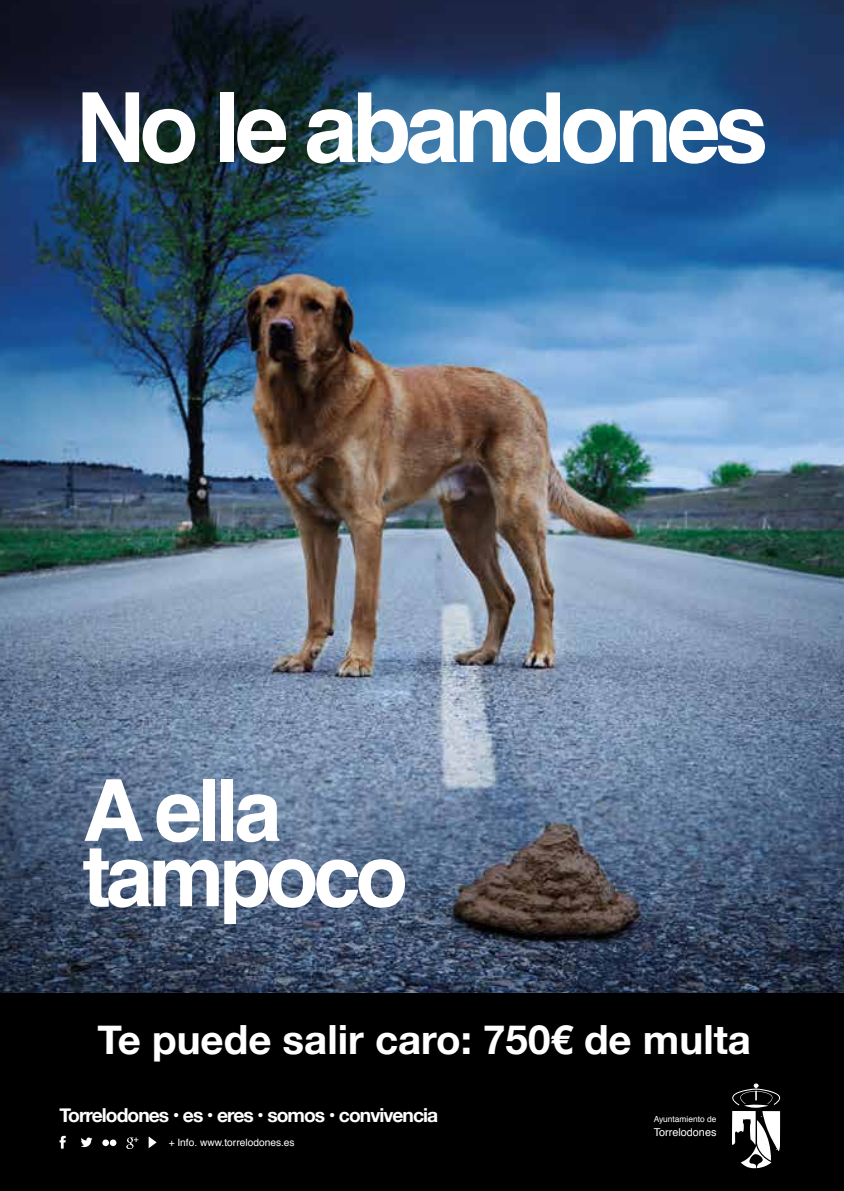
<style>
.page{position:relative;width:844px;height:1191px;background:#fff}
.page>*{position:absolute;margin:0;border:0;box-sizing:border-box;transform-origin:0 0}
.t1{font:700 96.77px "Helvetica";letter-spacing:-.06em;color:#fff}
.t2{font:700 85.4px/65.3px "Helvetica";letter-spacing:-.06em;color:#fff}
.t3{font:700 49.88px "Helvetica";letter-spacing:-.06em;color:#fff}
.t4{font:700 40.25px "Helvetica Neue";color:#fff}
.t5{font:700 19.25px "Helvetica Neue";letter-spacing:-.05em;color:#fff}
.t6{font:10.85px "Helvetica";color:#fff}
.t7{font:10.15px "Helvetica";color:#fff}
.t8{font:8.4px "Helvetica";color:#fff}
</style>
<div class="page">
<div style="left:0;top:992px;width:843px;height:199px;background:#000"></div>
<svg style="left:60px;top:1135px;width:6px;height:13px"></svg>
<svg style="left:126px;top:1137px;width:12px;height:12px"></svg>
<svg style="left:81px;top:1137px;width:11px;height:10px"></svg>
<div style="left:110px;top:1139px;width:6px;height:7px;background:#fff;border-radius:50%"></div>
<div style="left:102px;top:1139px;width:7px;height:7px;background:#fff;border-radius:50%"></div>
<svg style="left:149px;top:1136px;width:8px;height:12px"></svg>
<img style="left:0;top:0;width:843px;height:992px">
<svg style="left:732px;top:1083px;width:48px;height:86px"></svg>
<h1 class="t1" style="left:75px;top:50px;width:694px">No le abandones</h1>
<h2 class="t2" style="left:82px;top:779px;width:327px">A ella tampoco</h2>
<h3 class="t4" style="left:98px;top:1008px;width:654px">Te puede salir caro: 750€ de multa</h3>
<p class="t5" style="left:60px;top:1099px;width:380px">Torrelodones • es • eres • somos • convivencia</p>
<p class="t7" style="left:169px;top:1134px;width:127px">+ Info. www.torrelodones.es</p>
<h3 class="t3" style="left:93px;top:1087px;width:326px">750 € de multa.</h3>
<p class="t8" style="left:653px;top:1112px;width:64px">Ayuntamiento de</p>
<p class="t6" style="left:653px;top:1124px;width:64px">Torrelodones</p>
</div>
